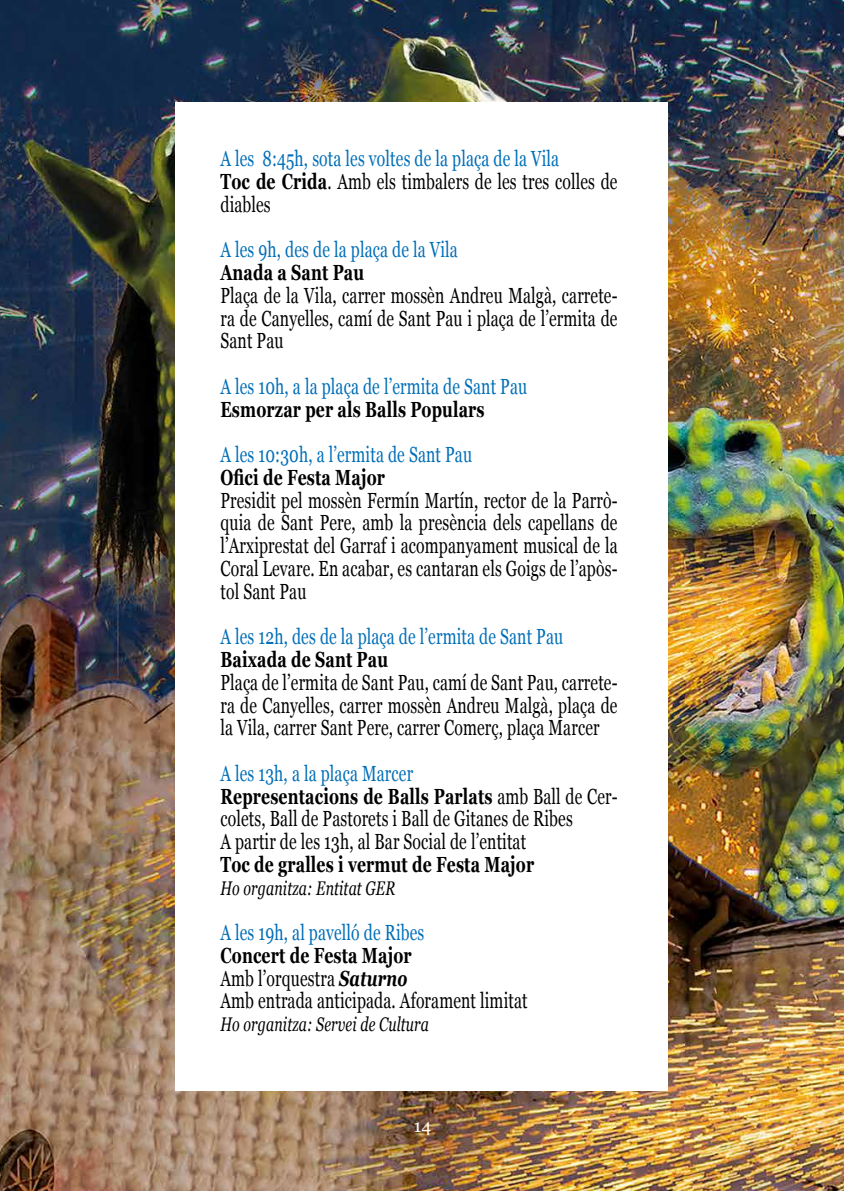
<style>
.page{position:relative;width:844px;height:1191px;background:#fff}
.page>*{position:absolute;margin:0;border:0;box-sizing:border-box;transform-origin:0 0}
.t1{font:21.88px/22.8px "Georgia";letter-spacing:.01em;color:#000;text-align:justify;scale:.72 1}
.t2{font:21.88px/22.8px "Georgia";letter-spacing:.01em;color:#006fb8;scale:.72 1}
.t3{font:700 21.88px "Georgia";letter-spacing:.01em;color:#000;scale:.72 1}
.t4{font:italic 19.6px "Georgia";letter-spacing:.01em;color:#000;scale:.72 1}
.t5{font:17.5px "Georgia";color:#fff}
.s1{font-weight:700;color:#000}
.s2{color:#000}
.s3{color:#006fb8}
.s4{font-weight:700}
.s5{font-weight:700;font-style:italic}
</style>
<div class="page">
<img style="left:0;top:0;width:843px;height:1191px">
<div style="left:174px;top:102px;width:493px;height:988px;background:#fff"></div>
<p class="t2" style="left:220px;top:146px;width:553px">A les 8:45h, sota les voltes de la plaça de la Vila<br><span class="s1">Toc de Crida</span><span class="s2">. Amb els timbalers de les tres colles de diables</span></p>
<p class="t2" style="left:220px;top:237px;width:331px">A les 9h, des de la plaça de la Vila</p>
<p class="t3" style="left:220px;top:256px;width:201px">Anada a Sant Pau</p>
<p class="t1" style="left:220px;top:283px;width:553px">Plaça de la Vila, carrer mossèn Andreu Malgà, carrete&shy;ra de Canyelles, camí de Sant Pau i plaça de l’ermita de Sant Pau</p>
<p class="t2" style="left:220px;top:374px;width:427px">A les 10h, a la plaça de l’ermita de Sant Pau</p>
<p class="t3" style="left:220px;top:392px;width:368px">Esmorzar per als Balls Populars</p>
<p class="t2" style="left:220px;top:442px;width:351px">A les 10:30h, a l’ermita de Sant Pau</p>
<p class="t3" style="left:220px;top:461px;width:230px">Ofici de Festa Major</p>
<p class="t1" style="left:220px;top:488px;width:553px">Presidit pel mossèn Fermín Martín, rector de la Parrò&shy;quia de Sant Pere, amb la presència dels capellans de l’Arxiprestat del Garraf i acompanyament musical de la Coral Levare. En acabar, es cantaran els Goigs de l’apòs&shy;tol Sant Pau</p>
<p class="t2" style="left:220px;top:624px;width:477px">A les 12h, des de la plaça de l’ermita de Sant Pau</p>
<p class="t3" style="left:220px;top:643px;width:234px">Baixada de Sant Pau</p>
<p class="t1" style="left:220px;top:670px;width:553px">Plaça de l’ermita de Sant Pau, camí de Sant Pau, carrete&shy;ra de Canyelles, carrer mossèn Andreu Malgà, plaça de la Vila, carrer Sant Pere, carrer Comerç, plaça Marcer</p>
<p class="t1" style="left:220px;top:761px;width:553px;text-align:left"><span class="s3">A les 13h, a la plaça Marcer<br></span><span class="s4">Representacions de Balls Parlats</span> amb Ball de Cer&shy;colets, Ball de Pastorets i Ball de Gitanes de Ribes<br>A partir de les 13h, al Bar Social de l’entitat</p>
<p class="t3" style="left:220px;top:847px;width:437px">Toc de gralles i vermut de Festa Major</p>
<p class="t4" style="left:220px;top:873px;width:244px">Ho organitza: Entitat GER</p>
<p class="t2" style="left:220px;top:920px;width:285px">A les 19h, al pavelló de Ribes</p>
<p class="t1" style="left:220px;top:943px;width:428px;text-align:left"><span class="s4">Concert de Festa Major<br></span>Amb l’orquestra <span class="s5">Saturno<br></span>Amb entrada anticipada. Aforament limitat</p>
<p class="t4" style="left:220px;top:1010px;width:291px">Ho organitza: Servei de Cultura</p>
<p class="t5" style="left:414px;top:1112px;width:19px">14</p>
</div>
